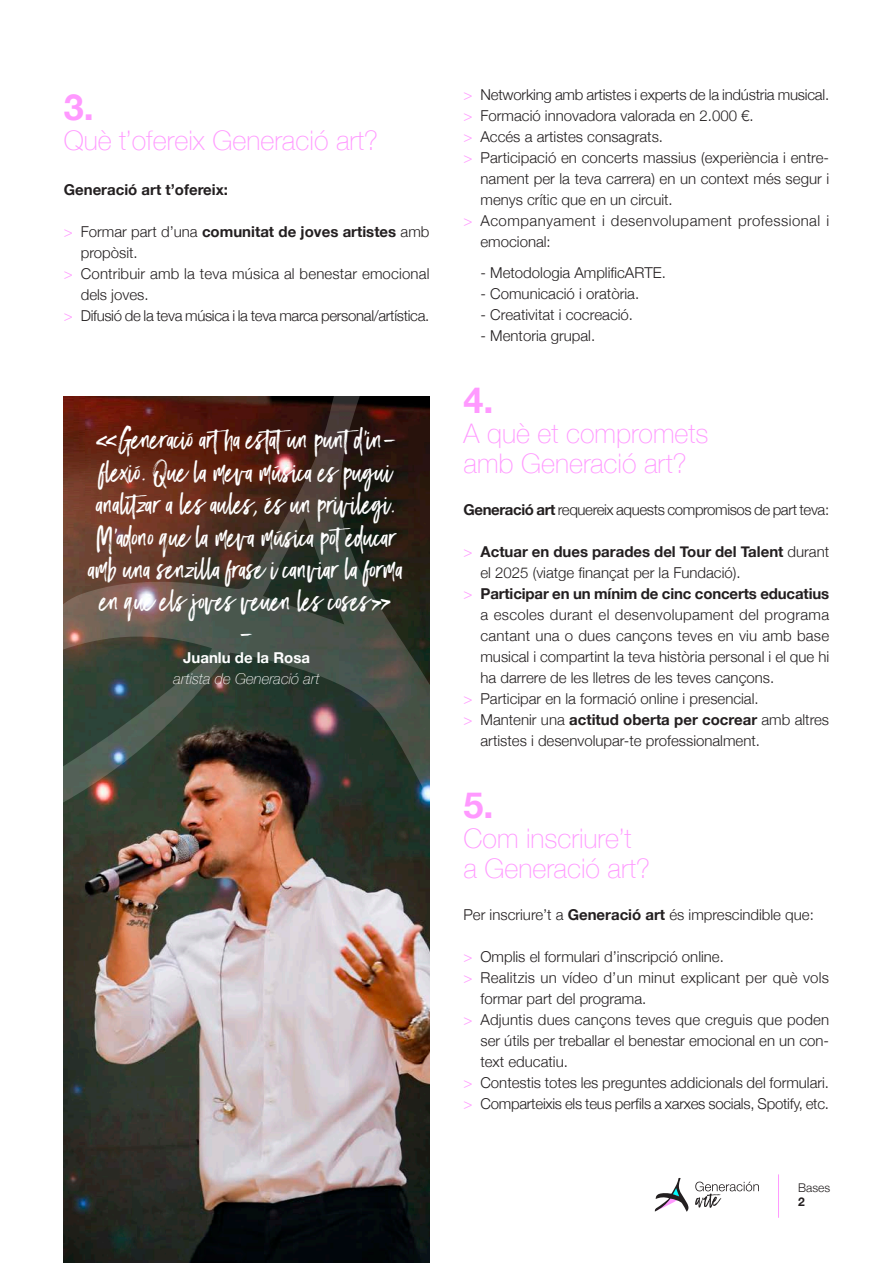
<style>
.page{position:relative;width:893px;height:1263px;background:#fff}
.page>*{position:absolute;margin:0;border:0;box-sizing:border-box;transform-origin:0 0}
.t1{font:700 36px "Helvetica Neue";color:#f9f}
.t2{font:27px/32.4px "Black Diamond";color:#fff;text-align:center}
.t3{font:100 27px/30px "Helvetica Neue";color:#f9f}
.t4{font:300 15px "Helvetica Neue";color:#231f20}
.t5{font:700 15px "Helvetica Neue";color:#231f20}
.t6{font:300 15px "Helvetica Neue";letter-spacing:-.02em;color:#231f20}
.t7{font:300 15px "Helvetica Neue";letter-spacing:.02em;color:#231f20}
.t8{font:300 15px "Helvetica Neue";letter-spacing:-.025em;color:#231f20}
.t9{font:300 15px "Helvetica Neue";letter-spacing:.03em;color:#231f20}
.t10{font:italic 100 15px "Helvetica Neue";color:#fff}
.t11{font:700 15px "Helvetica Neue";color:#fff}
.t12{font:300 12px "Helvetica Neue";color:#231f20}
.t13{font:700 12px "Helvetica Neue";color:#231f20}
.s1{font-weight:300;color:#f9f}
.s2{font-weight:300}
.s3{color:#f9f}
.s4{font-weight:700}
</style>
<div class="page">
<svg style="left:695px;top:1181px;width:64px;height:27px"></svg>
<svg style="left:655px;top:1177px;width:34px;height:35px"></svg>
<hr style="left:778px;top:1174px;width:1px;height:44px;background:#f9f">
<img style="left:64px;top:822px;width:365px;height:441px">
<img style="left:63px;top:396px;width:367px;height:426px">
<h1 class="t1" style="left:64px;top:85px;width:32px">3.</h1>
<h2 class="t3" style="left:64px;top:124px;width:316px">Què t’ofereix Generació art?</h2>
<p class="t5" style="left:64px;top:181px;width:166px">Generació art t’ofereix:</p>
<p class="t5" style="left:64px;top:223px;width:367px"><span class="s1">&gt;</span> <span class="s2">Formar part d’una</span> comunitat de joves artistes <span class="s2">amb</span></p>
<p class="t4" style="left:81px;top:244px;width:58px">propòsit.</p>
<p class="t4" style="left:64px;top:265px;width:367px"><span class="s3">&gt;</span> Contribuir amb la teva música al benestar emocional</p>
<p class="t4" style="left:81px;top:286px;width:69px">dels joves.</p>
<p class="t6" style="left:64px;top:307px;width:367px"><span class="s3">&gt;</span> Difusió de la teva música i la teva marca personal/artística.</p>
<h2 class="t2" style="left:89px;top:422px;width:316px">«Generació artha estatun puntd’in&shy;flexió. Que la meva música es pugui analitzar a les aules, és un privilegi.<br>M’adono que la meva música poteducar amb una senzilla frase i canviar la forma en què els joves veuen les coses»<br>–</h2>
<p class="t11" style="left:183px;top:648px;width:128px">Juanlu de la Rosa</p>
<p class="t10" style="left:174px;top:667px;width:147px">artista de Generació art</p>
<p class="t4" style="left:463px;top:85px;width:367px"><span class="s3">&gt;</span> Networking amb artistes i experts de la indústria musical.</p>
<p class="t4" style="left:463px;top:106px;width:292px"><span class="s3">&gt;</span> Formació innovadora valorada en 2.000 €.</p>
<p class="t4" style="left:463px;top:127px;width:201px"><span class="s3">&gt;</span> Accés a artistes consagrats.</p>
<p class="t4" style="left:463px;top:148px;width:367px"><span class="s3">&gt;</span> Participació en concerts massius (experiència i entre-</p>
<p class="t4" style="left:480px;top:169px;width:350px">nament per la teva carrera) en un context més segur i</p>
<p class="t4" style="left:480px;top:190px;width:194px">menys crític que en un circuit.</p>
<p class="t9" style="left:463px;top:211px;width:367px"><span class="s3">&gt;</span> Acompanyament i desenvolupament professional i</p>
<p class="t4" style="left:480px;top:232px;width:72px">emocional:</p>
<p class="t4" style="left:480px;top:264px;width:187px">- Metodologia AmplificARTE.</p>
<p class="t4" style="left:480px;top:285px;width:160px">- Comunicació i oratòria.</p>
<p class="t4" style="left:480px;top:306px;width:154px">- Creativitat i cocreació.</p>
<p class="t4" style="left:480px;top:327px;width:116px">- Mentoria grupal.</p>
<h1 class="t1" style="left:463px;top:378px;width:32px">4.</h1>
<h2 class="t3" style="left:463px;top:417px;width:247px">A què et compromets amb Generació art?</h2>
<p class="t8" style="left:463px;top:501px;width:367px"><span class="s4">Generació art</span> requereix aquests compromisos de part teva:</p>
<p class="t5" style="left:463px;top:542px;width:367px"><span class="s1">&gt;</span> Actuar en dues parades del Tour del Talent <span class="s2">durant</span></p>
<p class="t4" style="left:480px;top:564px;width:262px">el 2025 (viatge finançat per la Fundació).</p>
<p class="t5" style="left:463px;top:584px;width:367px"><span class="s1">&gt;</span> Participar en un mínim de cinc concerts educatius</p>
<p class="t7" style="left:480px;top:606px;width:350px">a escoles durant el desenvolupament del programa</p>
<p class="t4" style="left:480px;top:627px;width:350px">cantant una o dues cançons teves en viu amb base</p>
<p class="t4" style="left:480px;top:648px;width:350px">musical i compartint la teva història personal i el que hi</p>
<p class="t4" style="left:480px;top:669px;width:295px">ha darrere de les lletres de les teves cançons.</p>
<p class="t4" style="left:463px;top:690px;width:297px"><span class="s3">&gt;</span> Participar en la formació online i presencial.</p>
<p class="t5" style="left:463px;top:710px;width:367px"><span class="s1">&gt;</span> <span class="s2">Mantenir una</span> actitud oberta per cocrear <span class="s2">amb altres</span></p>
<p class="t4" style="left:480px;top:732px;width:281px">artistes i desenvolupar-te professionalment.</p>
<h1 class="t1" style="left:463px;top:783px;width:32px">5.</h1>
<h2 class="t3" style="left:463px;top:822px;width:188px">Com inscriure’t a Generació art?</h2>
<p class="t4" style="left:463px;top:906px;width:352px">Per inscriure’t a <span class="s4">Generació art</span> és imprescindible que:</p>
<p class="t4" style="left:463px;top:948px;width:262px"><span class="s3">&gt;</span> Omplis el formulari d’inscripció online.</p>
<p class="t7" style="left:463px;top:969px;width:367px"><span class="s3">&gt;</span> Realitzis un vídeo d’un minut explicant per què vols</p>
<p class="t4" style="left:480px;top:990px;width:167px">formar part del programa.</p>
<p class="t4" style="left:463px;top:1011px;width:367px"><span class="s3">&gt;</span> Adjuntis dues cançons teves que creguis que poden</p>
<p class="t4" style="left:480px;top:1032px;width:350px">ser útils per treballar el benestar emocional en un con-</p>
<p class="t4" style="left:480px;top:1053px;width:89px">text educatiu.</p>
<p class="t4" style="left:463px;top:1074px;width:367px"><span class="s3">&gt;</span> Contestis totes les preguntes addicionals del formulari.</p>
<p class="t6" style="left:463px;top:1095px;width:367px"><span class="s3">&gt;</span> Comparteixis els teus perfils a xarxes socials, Spotify, etc.</p>
<p class="t12" style="left:798px;top:1180px;width:34px">Bases</p>
<p class="t13" style="left:798px;top:1195px;width:8px">2</p>
</div>
